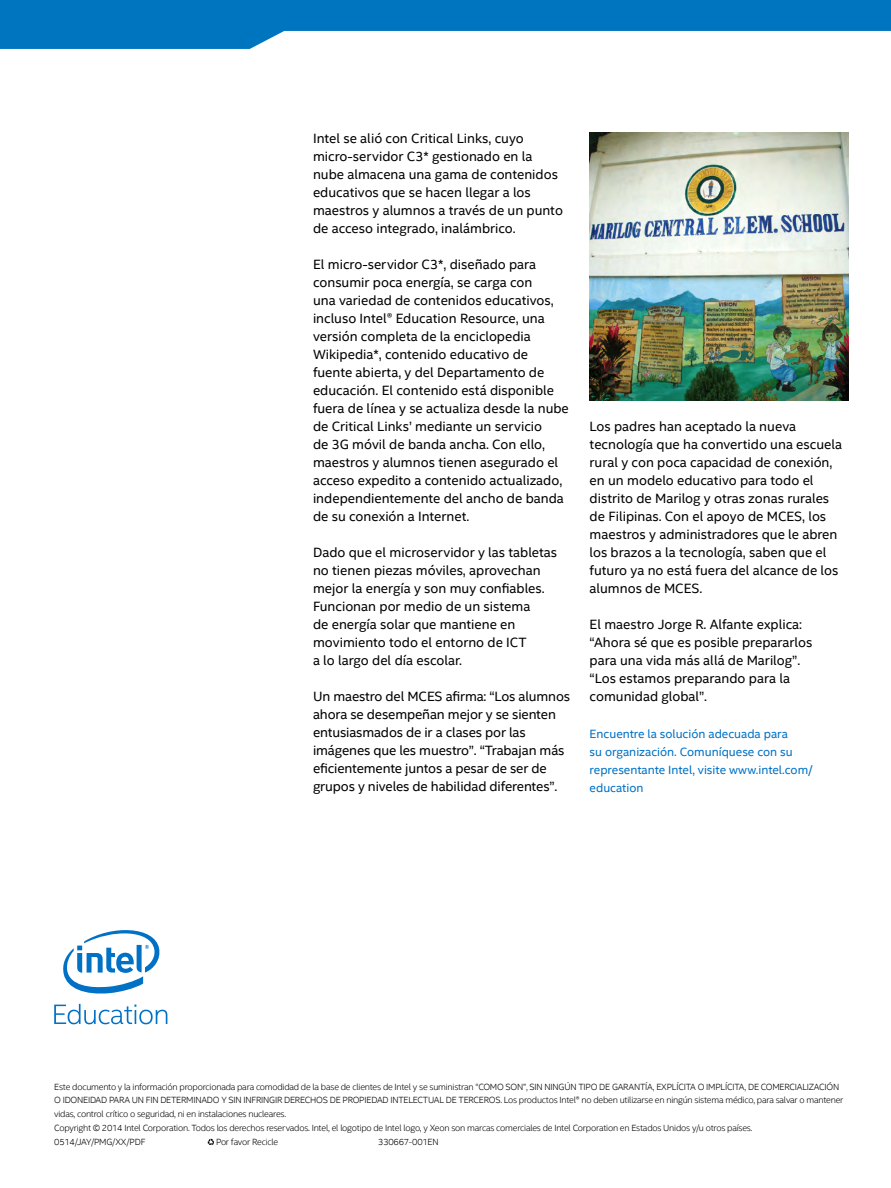
<style>
.page{position:relative;width:891px;height:1188px;background:#fff}
.page>*{position:absolute;margin:0;border:0;box-sizing:border-box;transform-origin:0 0}
.t1{font:13.5px/18px "Intel Clear";color:#000}
.t2{font:12px/18px "Intel Clear";color:#0071c5}
.t3{font:300 9px/13.8px "Intel Clear";letter-spacing:-.025em;color:#000}
</style>
<div class="page">
<img style="left:590px;top:132px;width:258px;height:268px">
<svg style="left:0;top:0;width:891px;height:49px;fill:#0075bf"></svg>
<svg style="left:207px;top:1139px;width:7px;height:6px"></svg>
<svg style="left:63px;top:930px;width:97px;height:64px"></svg>
<svg style="left:54px;top:1004px;width:113px;height:20px"></svg>
<p class="t1" style="left:313px;top:129px;width:251px">Intel se alió con Critical Links, cuyo micro-servidor C3* gestionado en la nube almacena una gama de contenidos educativos que se hacen llegar a los maestros y alumnos a través de un punto de acceso integrado, inalámbrico.</p>
<p class="t1" style="left:313px;top:255px;width:257px">El micro-servidor C3*, diseñado para consumir poca energía, se carga con<br>una variedad de contenidos educativos, incluso Intel® Education Resource, una versión completa de la enciclopedia Wikipedia*, contenido educativo de fuente abierta, y del Departamento de educación. El contenido está disponible fuera de línea y se actualiza desde la nube de Critical Links’ mediante un servicio<br>de 3G móvil de banda ancha. Con ello, maestros y alumnos tienen asegurado el acceso expedito a contenido actualizado, independientemente del ancho de banda de su conexión a Internet.</p>
<p class="t1" style="left:313px;top:543px;width:246px">Dado que el microservidor y las tabletas no tienen piezas móviles, aprovechan mejor la energía y son muy confiables.<br>Funcionan por medio de un sistema<br>de energía solar que mantiene en movimiento todo el entorno de ICT<br>a lo largo del día escolar.</p>
<p class="t1" style="left:313px;top:687px;width:259px">Un maestro del MCES afirma: “Los alumnos ahora se desempeñan mejor y se sienten entusiasmados de ir a clases por las imágenes que les muestro”. “Trabajan más eficientemente juntos a pesar de ser de grupos y niveles de habilidad diferentes”.</p>
<p class="t1" style="left:590px;top:418px;width:254px">Los padres han aceptado la nueva tecnología que ha convertido una escuela rural y con poca capacidad de conexión, en un modelo educativo para todo el distrito de Marilog y otras zonas rurales de Filipinas. Con el apoyo de MCES, los maestros y administradores que le abren los brazos a la tecnología, saben que el futuro ya no está fuera del alcance de los alumnos de MCES.</p>
<p class="t1" style="left:590px;top:616px;width:224px">El maestro Jorge R. Alfante explica: “Ahora sé que es posible prepararlos para una vida más allá de Marilog”. “Los estamos preparando para la comunidad global”.</p>
<p class="t2" style="left:590px;top:725px;width:225px">Encuentre la solución adecuada para<br>su organización. Comuníquese con su representante Intel, visite www.intel.com/ education</p>
<p class="t3" style="left:54px;top:1080px;width:791px">Este documento y la información proporcionada para comodidad de la base de clientes de Intel y se suministran “COMO SON”, SIN NINGÚN TIPO DE GARANTÍA, EXPLÍCITA O IMPLÍCITA, DE COMERCIALIZACIÓN O IDONEIDAD PARA UN FIN DETERMINADO Y SIN INFRINGIR DERECHOS DE PROPIEDAD INTELECTUAL DE TERCEROS. Los productos Intel® no deben utilizarse en ningún sistema médico, para salvar o mantener vidas, control crítico o seguridad, ni en instalaciones nucleares.<br>Copyright © 2014 Intel Corporation. Todos los derechos reservados. Intel, el logotipo de Intel logo, y Xeon son marcas comerciales de Intel Corporation en Estados Unidos y/u otros países.<br>0514/JAY/PMG/XX/PDF</p>
<p class="t3" style="left:216px;top:1135px;width:64px">Por favor Recicle</p>
<p class="t3" style="left:378px;top:1135px;width:62px">330667-001EN</p>
</div>
